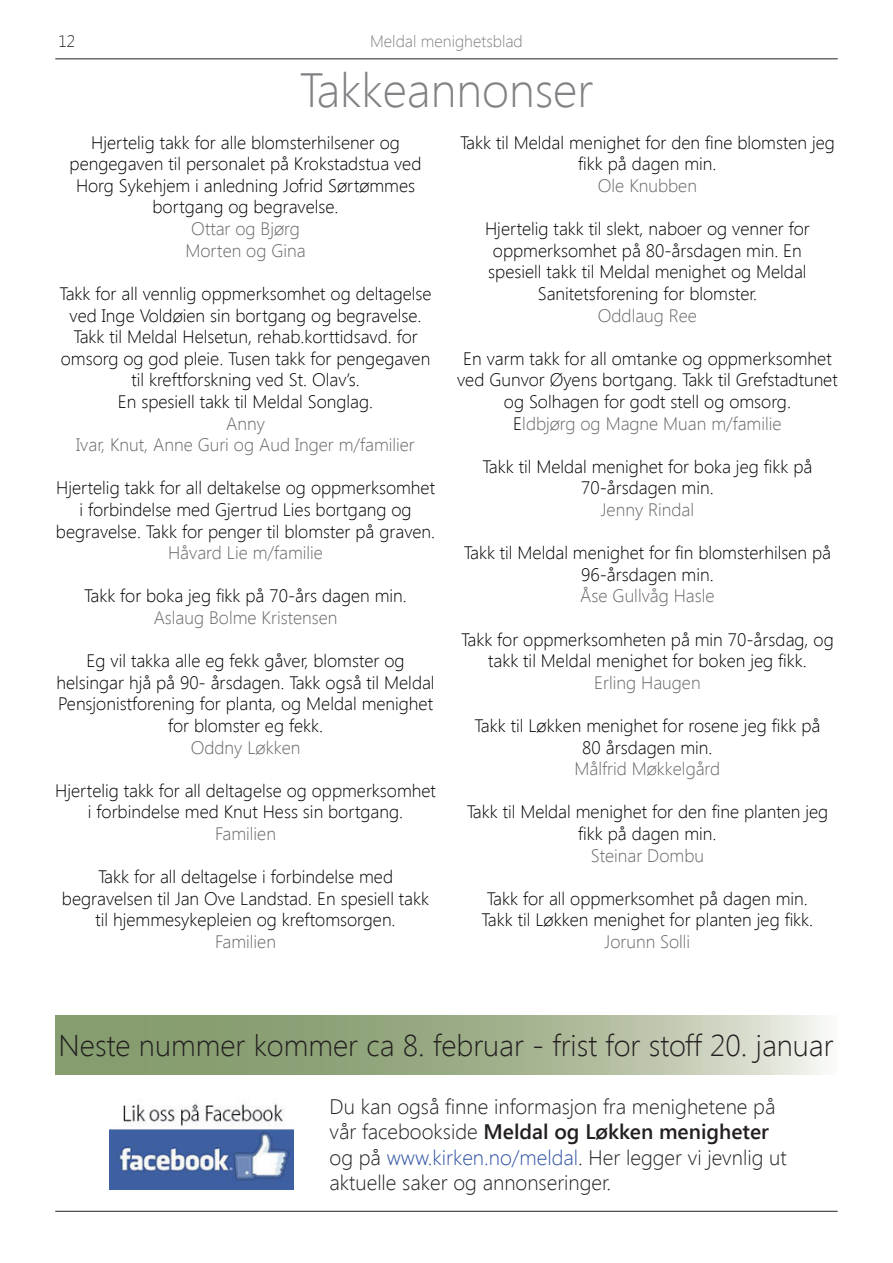
<style>
.page{position:relative;width:893px;height:1263px;background:#fff}
.page>*{position:absolute;margin:0;border:0;box-sizing:border-box;transform-origin:0 0}
.t1{font:300 48px "Segoe UI";color:#808285}
.t2{font:300 30px "Segoe UI";color:#231f20}
.t3{font:300 21px/25.2px "Segoe UI";color:#231f20}
.t4{font:300 18px/21.6px "Segoe UI";color:#000;text-align:center}
.t5{font:300 18px/21.6px "Segoe UI";color:#666;text-align:center}
.t6{font:300 16.5px "Segoe UI";color:#808285}
.t7{font:300 16.5px "Segoe UI";color:#231f20}
.s1{color:#666}
.s2{font-weight:600}
.s3{color:#3153a3}
</style>
<div class="page">
<hr style="left:55px;top:58px;width:783px;height:1px;background:#231f20">
<hr style="left:55px;top:1211px;width:783px;height:1px;background:#231f20">
<svg style="left:55px;top:1016px;width:771px;height:58px;background:#a4b491"></svg>
<img style="left:110px;top:1103px;width:184px;height:86px">
<p class="t7" style="left:58px;top:30px;width:18px">12</p>
<p class="t6" style="left:370px;top:30px;width:154px">Meldal menighetsblad</p>
<h1 class="t1" style="left:300px;top:57px;width:295px">Takkeannonser</h1>
<p class="t4" style="left:70px;top:131px;width:353px">Hjertelig takk for alle blomsterhilsener og pengegaven til personalet på Krokstadstua ved Horg Sykehjem i anledning Jofrid Sørtømmes bortgang og begravelse.</p>
<p class="t5" style="left:185px;top:217px;width:122px">Ottar og Bjørg<br>Morten og Gina</p>
<p class="t4" style="left:59px;top:282px;width:374px">Takk for all vennlig oppmerksomhet og deltagelse ved Inge Voldøien sin bortgang og begravelse.<br>Takk til Meldal Helsetun, rehab.korttidsavd. for omsorg og god pleie. Tusen takk for pengegaven til kreftforskning ved St. Olav’s.<br>En spesiell takk til Meldal Songlag.</p>
<p class="t5" style="left:76px;top:412px;width:340px">Anny<br>Ivar, Knut, Anne Guri og Aud Inger m/familier</p>
<p class="t4" style="left:56px;top:476px;width:381px">Hjertelig takk for all deltakelse og oppmerksomhet i forbindelse med Gjertrud Lies bortgang og begravelse. Takk for penger til blomster på graven.</p>
<p class="t5" style="left:168px;top:541px;width:156px">Håvard Lie m/familie</p>
<p class="t4" style="left:84px;top:584px;width:324px">Takk for boka jeg fikk på 70-års dagen min.</p>
<p class="t5" style="left:154px;top:606px;width:185px">Aslaug Bolme Kristensen</p>
<p class="t4" style="left:56px;top:649px;width:380px">Eg vil takka alle eg fekk gåver, blomster og helsingar hjå på 90- årsdagen. Takk også til Meldal Pensjonistforening for planta, og Meldal menighet for blomster eg fekk.</p>
<p class="t5" style="left:191px;top:736px;width:111px">Oddny Løkken</p>
<p class="t4" style="left:55px;top:779px;width:382px">Hjertelig takk for all deltagelse og oppmerksomhet i forbindelse med Knut Hess sin bortgang.</p>
<p class="t5" style="left:215px;top:822px;width:62px">Familien</p>
<p class="t4" style="left:62px;top:865px;width:369px">Takk for all deltagelse i forbindelse med begravelsen til Jan Ove Landstad. En spesiell takk til hjemmesykepleien og kreftomsorgen.</p>
<p class="t5" style="left:215px;top:930px;width:62px">Familien</p>
<p class="t4" style="left:460px;top:131px;width:376px">Takk til Meldal menighet for den fine blomsten jeg fikk på dagen min.</p>
<p class="t5" style="left:598px;top:174px;width:101px">Ole Knubben</p>
<p class="t4" style="left:485px;top:217px;width:326px">Hjertelig takk til slekt, naboer og venner for oppmerksomhet på 80-årsdagen min. En spesiell takk til Meldal menighet og Meldal Sanitetsforening for blomster.</p>
<p class="t5" style="left:598px;top:304px;width:101px">Oddlaug Ree</p>
<p class="t4" style="left:457px;top:347px;width:382px">En varm takk for all omtanke og oppmerksomhet ved Gunvor Øyens bortgang. Takk til Grefstadtunet og Solhagen for godt stell og omsorg.<br>E<span class="s1">ldbjørg og Magne Muan m/familie</span></p>
<p class="t4" style="left:483px;top:455px;width:331px">Takk til Meldal menighet for boka jeg fikk på<br>70-årsdagen min.</p>
<p class="t5" style="left:601px;top:498px;width:95px">Jenny Rindal</p>
<p class="t4" style="left:464px;top:541px;width:369px">Takk til Meldal menighet for fin blomsterhilsen på<br>96-årsdagen min.</p>
<p class="t5" style="left:580px;top:584px;width:136px">Åse Gullvåg Hasle</p>
<p class="t4" style="left:461px;top:628px;width:374px">Takk for oppmerksomheten på min 70-årsdag, og takk til Meldal menighet for boken jeg fikk.</p>
<p class="t5" style="left:594px;top:671px;width:108px">Erling Haugen</p>
<p class="t4" style="left:475px;top:714px;width:347px">Takk til Løkken menighet for rosene jeg fikk på<br>80 årsdagen min.</p>
<p class="t5" style="left:575px;top:757px;width:147px">Målfrid Møkkelgård</p>
<p class="t4" style="left:467px;top:800px;width:363px">Takk til Meldal menighet for den fine planten jeg fikk på dagen min.</p>
<p class="t5" style="left:591px;top:844px;width:115px">Steinar Dombu</p>
<p class="t4" style="left:482px;top:887px;width:333px;text-align:left">Takk for all oppmerksomhet på dagen min.<br>Takk til Løkken menighet for planten jeg fikk.</p>
<p class="t5" style="left:604px;top:930px;width:87px">Jorunn Solli</p>
<h2 class="t2" style="left:59px;top:1025px;width:776px">Neste nummer kommer ca 8. februar - frist for stoff 20. januar</h2>
<p class="t3" style="left:330px;top:1093px;width:459px">Du kan også finne informasjon fra menighetene på vår facebookside <span class="s2">Meldal og Løkken menigheter </span>og på <span class="s3">www.kirken.no/meldal</span>. Her legger vi jevnlig ut aktuelle saker og annonseringer.</p>
</div>
